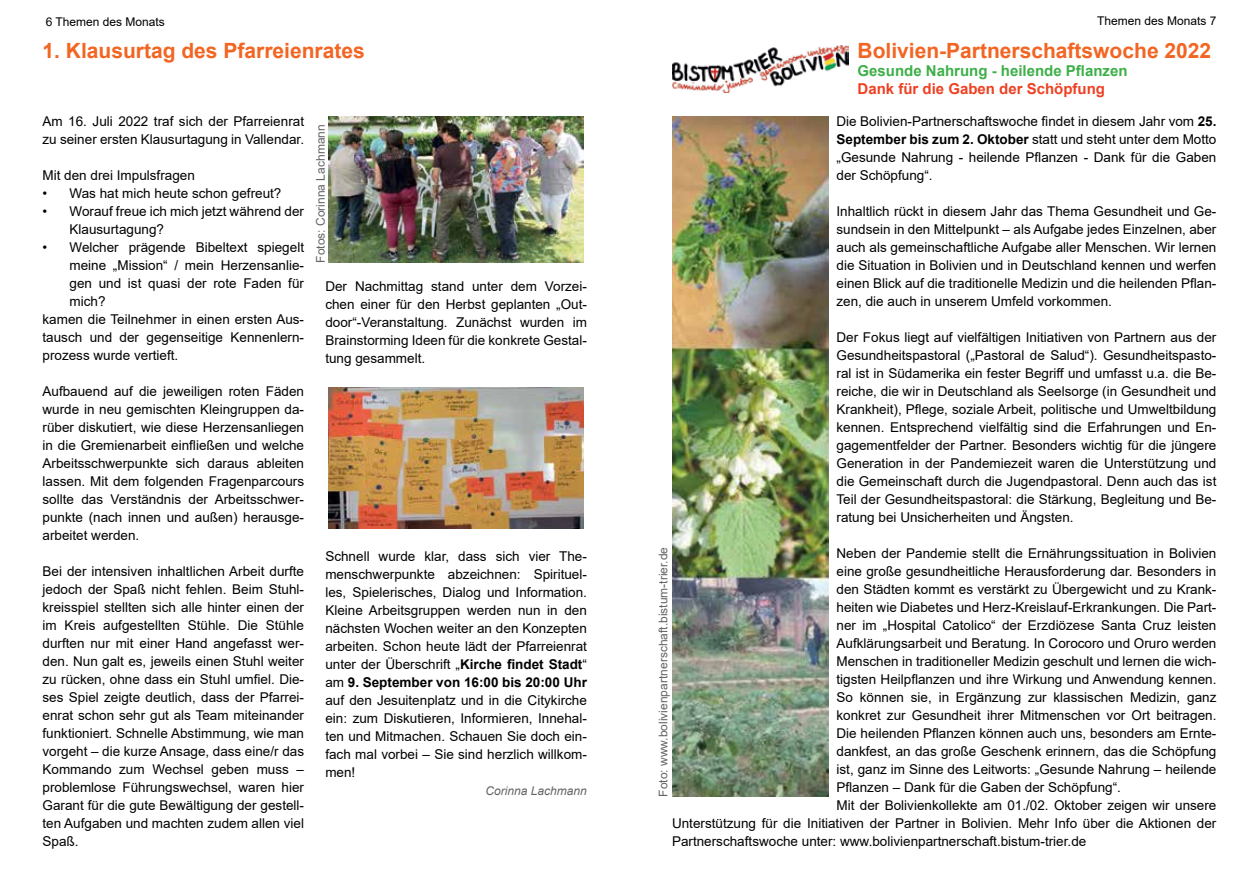
<style>
.page{position:relative;width:1259px;height:893px;background:#fff}
.page>*{position:absolute;margin:0;border:0;box-sizing:border-box;transform-origin:0 0}
.t1{font:700 21px "Arial";color:#f26522}
.t2{font:700 15px "Arial";color:#3eaf49}
.t3{font:700 15px "Arial";color:#ef4123}
.t4{font:13.5px/18px "Arial";color:#000;text-align:justify}
.t5{font:12px "Arial";color:#636466}
.t6{font:12px "Arial";color:#000}
.t7{font:italic 12px "Arial";color:#636466}
.s1{font-weight:700}
</style>
<div class="page">
<img style="left:328px;top:116px;width:256px;height:147px">
<img style="left:328px;top:387px;width:256px;height:141px">
<img style="left:672px;top:46px;width:177px;height:47px">
<img style="left:672px;top:116px;width:156px;height:680px">
<p class="t6" style="left:46px;top:13px;width:121px">6 Themen des Monats</p>
<h1 class="t1" style="left:43px;top:36px;width:324px">1. Klausurtag des Pfarreienrates</h1>
<p class="t4" style="left:43px;top:112px;width:263px">Am 16. Juli 2022 traf sich der Pfarreienrat zu seiner ersten Klausurtagung in Vallendar.</p>
<p class="t4" style="left:43px;top:166px;width:154px">Mit den drei Impulsfragen</p>
<p class="t4" style="left:43px;top:184px;width:240px">• Was hat mich heute schon gefreut?</p>
<p class="t4" style="left:70px;top:202px;width:236px;text-indent:-27px">• Worauf freue ich mich jetzt während der<br>Klausurtagung?</p>
<p class="t4" style="left:43px;top:238px;width:263px">• Welcher prägende Bibeltext spiegelt</p>
<p class="t4" style="left:70px;top:256px;width:236px">meine „Mission“ / mein Herzensanlie-</p>
<p class="t4" style="left:70px;top:274px;width:236px">gen und ist quasi der rote Faden für</p>
<p class="t4" style="left:70px;top:292px;width:38px">mich?</p>
<p class="t4" style="left:43px;top:310px;width:263px">kamen die Teilnehmer in einen ersten Aus-</p>
<p class="t4" style="left:43px;top:328px;width:263px">tausch und der gegenseitige Kennenlern-</p>
<p class="t4" style="left:43px;top:346px;width:137px">prozess wurde vertieft.</p>
<p class="t4" style="left:43px;top:382px;width:263px">Aufbauend auf die jeweiligen roten Fäden wurde in neu gemischten Kleingruppen da&shy;rüber diskutiert, wie diese Herzensanliegen in die Gremienarbeit einfließen und welche Arbeitsschwerpunkte sich daraus ableiten lassen. Mit dem folgenden Fragenparcours sollte das Verständnis der Arbeitsschwer&shy;punkte (nach innen und außen) herausge&shy;arbeitet werden.</p>
<p class="t4" style="left:43px;top:562px;width:263px">Bei der intensiven inhaltlichen Arbeit durfte jedoch der Spaß nicht fehlen. Beim Stuhl&shy;kreisspiel stellten sich alle hinter einen der im Kreis aufgestellten Stühle. Die Stühle durften nur mit einer Hand angefasst wer&shy;den. Nun galt es, jeweils einen Stuhl weiter zu rücken, ohne dass ein Stuhl umfiel. Die&shy;ses Spiel zeigte deutlich, dass der Pfarrei&shy;enrat schon sehr gut als Team miteinander funktioniert. Schnelle Abstimmung, wie man vorgeht – die kurze Ansage, dass eine/r das Kommando zum Wechsel geben muss – problemlose Führungswechsel, waren hier Garant für die gute Bewältigung der gestell&shy;ten Aufgaben und machten zudem allen viel Spaß.</p>
<p class="t5" style="left:312px;top:263px;width:140px;rotate:-90deg">Fotos: Corinna Lachmann</p>
<p class="t4" style="left:325px;top:277px;width:263px">Der Nachmittag stand unter dem Vorzei&shy;chen einer für den Herbst geplanten „Out&shy;door“-Veranstaltung. Zunächst wurden im Brainstorming Ideen für die konkrete Gestal&shy;tung gesammelt.</p>
<p class="t4" style="left:325px;top:547px;width:263px">Schnell wurde klar, dass sich vier The&shy;menschwerpunkte abzeichnen: Spirituel&shy;les, Spielerisches, Dialog und Information.<br>Kleine Arbeitsgruppen werden nun in den nächsten Wochen weiter an den Konzepten arbeiten. Schon heute lädt der Pfarreienrat unter der Überschrift „<span class="s1">Kirche findet Stadt</span>“ am <span class="s1">9. September von 16:00 bis 20:00 Uhr </span>auf den Jesuitenplatz und in die Citykirche ein: zum Diskutieren, Informieren, Innehal&shy;ten und Mitmachen. Schauen Sie doch ein&shy;fach mal vorbei – Sie sind herzlich willkom&shy;men!</p>
<p class="t7" style="left:485px;top:783px;width:103px">Corinna Lachmann</p>
<p class="t6" style="left:1097px;top:12px;width:121px">Themen des Monats 7</p>
<h1 class="t1" style="left:857px;top:36px;width:355px">Bolivien-Partnerschaftswoche 2022</h1>
<p class="t2" style="left:857px;top:60px;width:272px">Gesunde Nahrung - heilende Pflanzen</p>
<p class="t3" style="left:857px;top:78px;width:249px">Dank für die Gaben der Schöpfung</p>
<p class="t4" style="left:836px;top:112px;width:381px">Die Bolivien-Partnerschaftswoche findet in diesem Jahr vom <span class="s1">25.<br>September bis zum 2. Oktober</span> statt und steht unter dem Motto „Gesunde Nahrung - heilende Pflanzen - Dank für die Gaben der Schöpfung“.</p>
<p class="t4" style="left:836px;top:202px;width:381px">Inhaltlich rückt in diesem Jahr das Thema Gesundheit und Ge&shy;sundsein in den Mittelpunkt – als Aufgabe jedes Einzelnen, aber auch als gemeinschaftliche Aufgabe aller Menschen. Wir lernen die Situation in Bolivien und in Deutschland kennen und werfen einen Blick auf die traditionelle Medizin und die heilenden Pflan&shy;zen, die auch in unserem Umfeld vorkommen.</p>
<p class="t4" style="left:836px;top:328px;width:381px">Der Fokus liegt auf vielfältigen Initiativen von Partnern aus der Gesundheitspastoral („Pastoral de Salud“). Gesundheitspasto&shy;ral ist in Südamerika ein fester Begriff und umfasst u.a. die Be&shy;reiche, die wir in Deutschland als Seelsorge (in Gesundheit und Krankheit), Pflege, soziale Arbeit, politische und Umweltbildung kennen. Entsprechend vielfältig sind die Erfahrungen und En&shy;gagementfelder der Partner. Besonders wichtig für die jüngere Generation in der Pandemiezeit waren die Unterstützung und die Gemeinschaft durch die Jugendpastoral. Denn auch das ist Teil der Gesundheitspastoral: die Stärkung, Begleitung und Be&shy;ratung bei Unsicherheiten und Ängsten.</p>
<p class="t4" style="left:836px;top:544px;width:381px">Neben der Pandemie stellt die Ernährungssituation in Bolivien</p>
<p class="t4" style="left:836px;top:562px;width:381px">eine große gesundheitliche Herausforderung dar. Besonders in</p>
<p class="t4" style="left:836px;top:580px;width:381px">den Städten kommt es verstärkt zu Übergewicht und zu Krank-</p>
<p class="t4" style="left:836px;top:598px;width:381px">heiten wie Diabetes und Herz-Kreislauf-Erkrankungen. Die Part-</p>
<p class="t4" style="left:836px;top:616px;width:381px">ner im „Hospital Catolico“ der Erzdiözese Santa Cruz leisten</p>
<p class="t4" style="left:836px;top:634px;width:381px">Aufklärungsarbeit und Beratung. In Corocoro und Oruro werden</p>
<p class="t4" style="left:836px;top:652px;width:381px">Menschen in traditioneller Medizin geschult und lernen die wich-</p>
<p class="t4" style="left:836px;top:670px;width:381px">tigsten Heilpflanzen und ihre Wirkung und Anwendung kennen.</p>
<p class="t4" style="left:836px;top:688px;width:381px">So können sie, in Ergänzung zur klassischen Medizin, ganz</p>
<p class="t4" style="left:836px;top:706px;width:381px">konkret zur Gesundheit ihrer Mitmenschen vor Ort beitragen.</p>
<p class="t4" style="left:836px;top:724px;width:381px">Die heilenden Pflanzen können auch uns, besonders am Ernte-</p>
<p class="t4" style="left:836px;top:742px;width:381px">dankfest, an das große Geschenk erinnern, das die Schöpfung</p>
<p class="t4" style="left:836px;top:760px;width:381px">ist, ganz im Sinne des Leitworts: „Gesunde Nahrung – heilende</p>
<p class="t4" style="left:836px;top:778px;width:286px">Pflanzen – Dank für die Gaben der Schöpfung“.</p>
<p class="t4" style="left:836px;top:796px;width:381px">Mit der Bolivienkollekte am 01./02. Oktober zeigen wir unsere</p>
<p class="t4" style="left:672px;top:814px;width:546px">Unterstützung für die Initiativen der Partner in Bolivien. Mehr Info über die Aktionen der</p>
<p class="t4" style="left:672px;top:832px;width:416px">Partnerschaftswoche unter: www.bolivienpartnerschaft.bistum-trier.de</p>
<p class="t5" style="left:655px;top:796px;width:251px;rotate:-90deg">Foto: www.bolivienpartnerschaft.bistum-trier.de</p>
</div>
